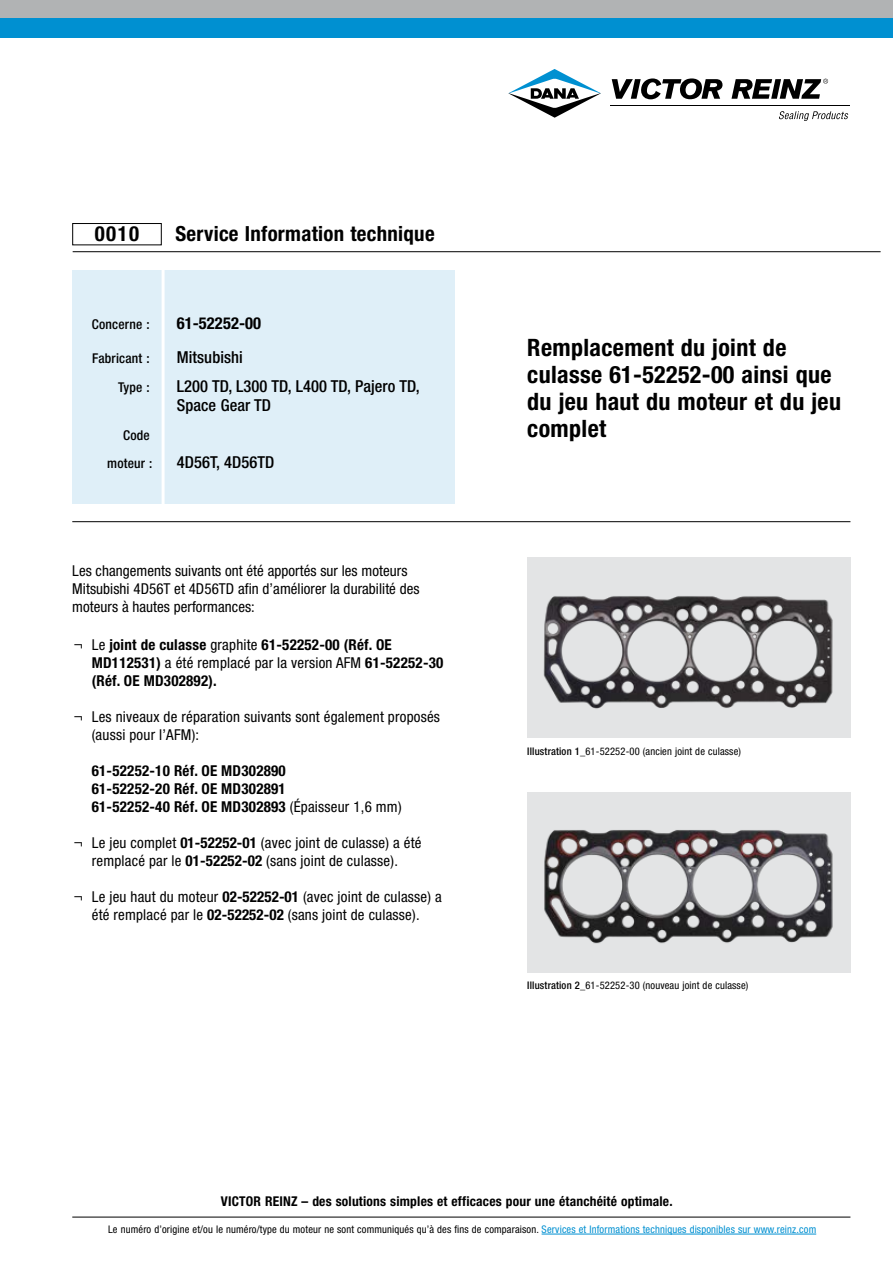
<style>
.page{position:relative;width:893px;height:1263px;background:#fff}
.page>*{position:absolute;margin:0;border:0;box-sizing:border-box;transform-origin:0 0}
.t1{font:700 condensed 24px/27px "Helvetica Neue";letter-spacing:.015em;color:#000}
.t2{font:700 condensed 20.85px "Helvetica Neue";letter-spacing:.015em;color:#000}
.t3{font:500 condensed 16.5px/19.5px "Helvetica Neue";letter-spacing:.005em;color:#000}
.t4{font:700 condensed 16.5px "Helvetica Neue";letter-spacing:.005em;color:#000}
.t5{font:condensed 15px/18px "Helvetica Neue";letter-spacing:.015em;color:#000}
.t6{font:700 condensed 15px/18px "Helvetica Neue";letter-spacing:.015em;color:#000}
.t7{font:700 condensed 13.5px "Helvetica Neue";letter-spacing:.015em;color:#000}
.t8{font:500 condensed 13.5px/28.5px "Helvetica Neue";letter-spacing:.015em;color:#000;text-align:right}
.t9{font:condensed 10.5px "Helvetica Neue";letter-spacing:.015em;color:#000}
.s1{font-weight:400}
.s2{font-weight:700}
.s3{font-weight:500}
.s4{color:#0090d1}
</style>
<div class="page">
<div style="left:0;top:0;width:893px;height:37px;background:#0090d1"></div>
<div style="left:0;top:0;width:893px;height:17px;background:#b1b3b4"></div>
<hr style="left:611px;top:105px;width:239px;height:1px;background:#000">
<svg style="left:612px;top:78px;width:111px;height:21px"></svg>
<svg style="left:731px;top:79px;width:97px;height:20px"></svg>
<svg style="left:508px;top:69px;width:93px;height:49px"></svg>
<svg style="left:779px;top:111px;width:69px;height:10px"></svg>
<div style="left:73px;top:270px;width:382px;height:234px;background:#dfeff8"></div>
<hr style="left:162px;top:268px;width:3px;height:236px;background:#fff">
<div style="left:72px;top:223px;width:90px;height:22px;border:1px solid #000"></div>
<hr style="left:72px;top:521px;width:778px;height:1px;background:#000">
<hr style="left:73px;top:251px;width:808px;height:1px;background:#000">
<hr style="left:72px;top:1217px;width:778px;height:1px;background:#000">
<hr style="left:542px;top:1234px;width:274px;height:1px;background:#0090d1">
<div style="left:527px;top:558px;width:323px;height:180px;background:#e3e4e5"></div>
<div style="left:527px;top:792px;width:323px;height:181px;background:#e3e4e5"></div>
<img style="left:543px;top:596px;width:290px;height:113px">
<img style="left:544px;top:830px;width:289px;height:114px">
<h2 class="t2" style="left:95px;top:221px;width:46px">0010</h2>
<h2 class="t2" style="left:175px;top:221px;width:261px">Service Information technique</h2>
<p class="t8" style="left:92px;top:310px;width:59px">Concerne :</p>
<p class="t4" style="left:177px;top:313px;width:86px">61-52252-00</p>
<p class="t8" style="left:92px;top:344px;width:59px">Fabricant :</p>
<p class="t3" style="left:177px;top:347px;width:68px">Mitsubishi</p>
<p class="t8" style="left:118px;top:373px;width:33px">Type :</p>
<p class="t3" style="left:177px;top:376px;width:244px">L200 TD, L300 TD, L400 TD, Pajero TD,<br>Space Gear TD</p>
<p class="t8" style="left:107px;top:421px;width:47px">Code moteur :</p>
<p class="t3" style="left:177px;top:452px;width:99px">4D56T, 4D56TD</p>
<p class="t5" style="left:72px;top:562px;width:349px">Les changements suivants ont été apportés sur les moteurs<br>Mitsubishi 4D56T et 4D56TD afin d’améliorer la durabilité des moteurs à hautes performances:</p>
<p class="t6" style="left:92px;top:636px;width:353px;text-indent:-18px"><span class="s1">¬ Le</span> joint de culasse <span class="s1">graphite</span> 61-52252-00 (Réf. OE<br>MD112531) <span class="s1">a été remplacé par la version AFM</span> 61-52252-30 (Réf. OE MD302892).</p>
<p class="t5" style="left:92px;top:708px;width:350px;text-indent:-18px">¬ Les niveaux de réparation suivants sont également proposés (aussi pour l’AFM):</p>
<p class="t6" style="left:92px;top:762px;width:311px">61-52252-10 Réf. OE MD302890<br>61-52252-20 Réf. OE MD302891<br>61-52252-40 Réf. OE MD302893 <span class="s1">(Épaisseur 1,6 mm)</span></p>
<p class="t5" style="left:74px;top:834px;width:349px;text-align:center">¬ Le jeu complet <span class="s2">01-52252-01</span> (avec joint de culasse) a été remplacé par le <span class="s2">01-52252-02</span> (sans joint de culasse).</p>
<p class="t5" style="left:74px;top:888px;width:370px;text-align:center">¬ Le jeu haut du moteur <span class="s2">02-52252-01</span> (avec joint de culasse) a été remplacé par le <span class="s2">02-52252-02</span> (sans joint de culasse).</p>
<h1 class="t1" style="left:527px;top:333px;width:315px">Remplacement du joint de culasse 61-52252-00 ainsi que du jeu haut du moteur et du jeu complet</h1>
<p class="t9" style="left:527px;top:745px;width:215px"><span class="s3">Illustration 1_</span>61-52252-00 (ancien joint de culasse)</p>
<p class="t9" style="left:527px;top:979px;width:223px"><span class="s3">Illustration 2_</span>61-52252-30 (nouveau joint de culasse)</p>
<p class="t7" style="left:221px;top:1193px;width:453px">VICTOR REINZ – des solutions simples et efficaces pour une étanchéité optimale.</p>
<p class="t9" style="left:108px;top:1223px;width:710px">Le numéro d’origine et/ou le numéro/type du moteur ne sont communiqués qu’à des fins de comparaison. <span class="s4">Services et Informations techniques disponibles sur www.reinz.com</span></p>
</div>
